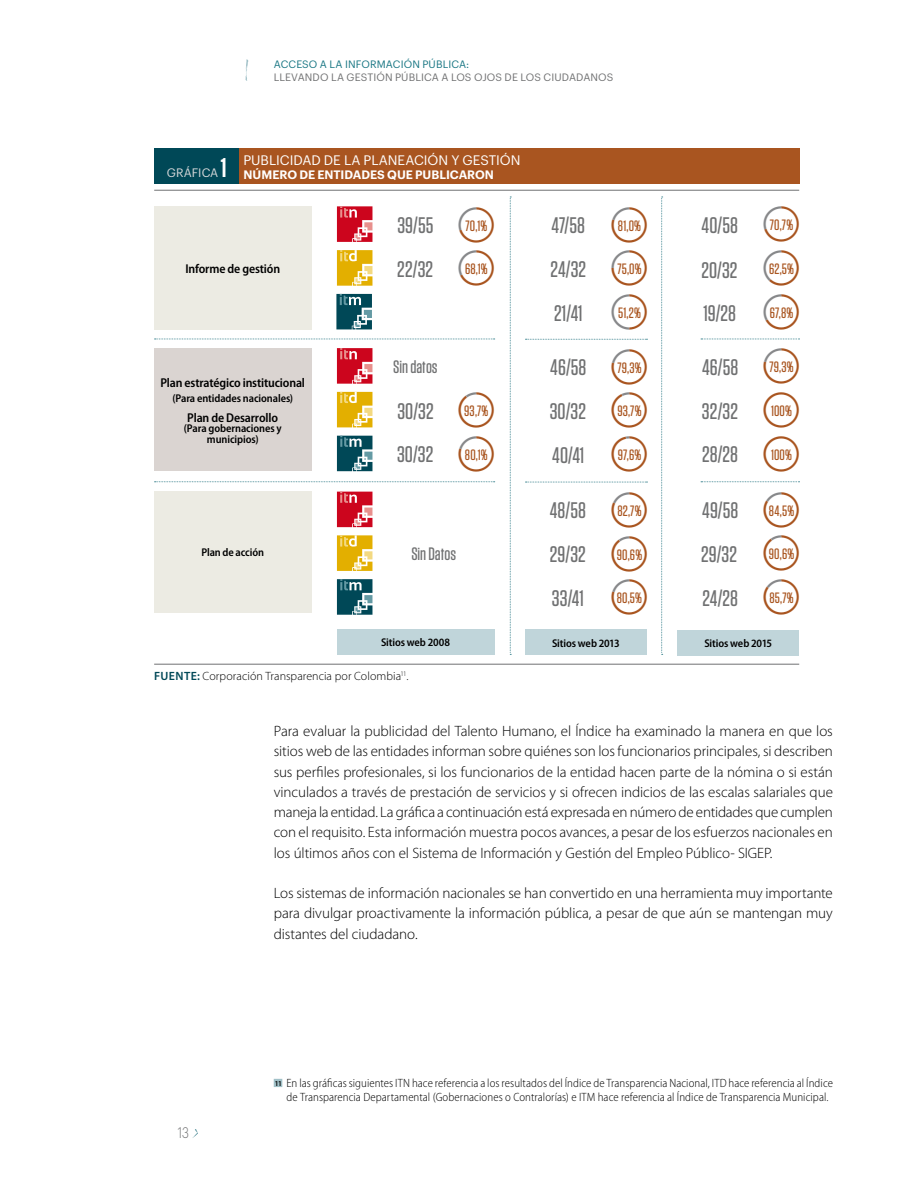
<style>
.page{position:relative;width:918px;height:1188px;background:#fff}
.page>*{position:absolute;margin:0;border:0;box-sizing:border-box;transform-origin:0 0}
.t1{font:49.5px "Chartwell Pies";color:#a95520}
.t2{font:600 27px "Tungsten";color:#fff}
.t3{font:500 22.5px/43.8px "Tungsten";letter-spacing:.005em;color:#707172;text-align:justify}
.t4{font:500 18px "Tungsten";color:#707172}
.t5{font:300 15px/20.2px "Myriad Pro";letter-spacing:-.005em;color:#000;text-align:justify}
.t6{font:500 15px "Tungsten";letter-spacing:.01em;color:#a95520}
.t7{font:300 15px "Graphik";color:#707172;scale:.8 1}
.t8{font:13.5px "Graphik";color:#fff}
.t9{font:600 semi-condensed 12.9px "Myriad Pro";letter-spacing:-.01em;color:#000}
.t10{font:300 semi-condensed 12px/13.5px "Myriad Pro";letter-spacing:.005em;color:#000}
.t11{font:300 12px "Myriad Pro";letter-spacing:.01em;color:#000}
.t12{font:600 12px "Graphik";color:#fff}
.t13{font:12px "Graphik";color:#d9dadb}
.t14{font:600 semi-condensed 11.25px/10.5px "Myriad Pro";letter-spacing:-.01em;color:#000;text-align:center}
.t15{font:10.5px "Graphik";letter-spacing:.01em;color:#707172}
.t16{font:10.5px "Graphik";letter-spacing:.01em;color:#187683}
.s1{color:#87888a}
.s2{color:#fff}
.s3{font-weight:600;color:#004857}
.s4{font-weight:600;font-size:7.5px}
</style>
<div class="page">
<svg style="left:192px;top:1129px;width:6px;height:9px"></svg>
<svg style="left:246px;top:59px;width:2px;height:22px"></svg>
<div style="left:274px;top:1079px;width:8px;height:8px;background:#a1c1c8"></div>
<div style="left:154px;top:206px;width:157px;height:123px;background:#ecebe3"></div>
<div style="left:154px;top:348px;width:157px;height:123px;background:#dad4d1"></div>
<div style="left:154px;top:491px;width:157px;height:122px;background:#ecebe3"></div>
<div style="left:337px;top:630px;width:157px;height:25px;background:#c0d5da"></div>
<div style="left:525px;top:630px;width:122px;height:25px;background:#c0d5da"></div>
<div style="left:678px;top:630px;width:121px;height:26px;background:#c0d5da"></div>
<svg style="left:337px;top:392px;width:35px;height:35px"></svg>
<svg style="left:337px;top:535px;width:35px;height:36px"></svg>
<svg style="left:337px;top:436px;width:35px;height:35px"></svg>
<svg style="left:336px;top:294px;width:36px;height:35px"></svg>
<svg style="left:337px;top:579px;width:35px;height:36px"></svg>
<svg style="left:337px;top:348px;width:35px;height:36px"></svg>
<svg style="left:337px;top:492px;width:35px;height:35px"></svg>
<svg style="left:337px;top:250px;width:35px;height:36px"></svg>
<svg style="left:337px;top:206px;width:35px;height:36px"></svg>
<hr style="left:154px;top:664px;width:645px;height:1px;background:#707172">
<hr style="left:154px;top:190px;width:645px;height:1px;background:#707172">
<div style="left:154px;top:149px;width:85px;height:35px;background:#004857"></div>
<div style="left:239px;top:149px;width:560px;height:35px;background:#a95520"></div>
<svg style="left:155px;top:339px;width:340px;height:1px"></svg>
<svg style="left:525px;top:339px;width:122px;height:1px"></svg>
<svg style="left:701px;top:339px;width:99px;height:1px"></svg>
<svg style="left:155px;top:481px;width:340px;height:1px"></svg>
<svg style="left:525px;top:482px;width:122px;height:1px"></svg>
<svg style="left:701px;top:481px;width:99px;height:1px"></svg>
<svg style="left:510px;top:197px;width:1px;height:458px"></svg>
<svg style="left:661px;top:197px;width:2px;height:458px"></svg>
<p class="t16" style="left:274px;top:57px;width:197px">ACCESO A LA INFORMACIÓN PÚBLICA:</p>
<p class="t15" style="left:274px;top:69px;width:341px">LLEVANDO LA GESTIÓN PÚBLICA A LOS OJOS DE LOS CIUDADANOS</p>
<p class="t13" style="left:167px;top:164px;width:53px">GRÁFICA</p>
<h2 class="t2" style="left:221px;top:154px;width:7px">1</h2>
<p class="t8" style="left:243px;top:150px;width:279px">PUBLICIDAD DE LA PLANEACIÓN Y GESTIÓN</p>
<p class="t12" style="left:243px;top:165px;width:252px">NÚMERO DE ENTIDADES QUE PUBLICARON</p>
<p class="t9" style="left:185px;top:261px;width:96px">Informe de gestión</p>
<h3 class="t3" style="left:397px;top:204px;width:38px">39/55</h3>
<h3 class="t3" style="left:397px;top:247px;width:37px">22/32</h3>
<h1 class="t1" style="left:456px;top:194px;width:80px">70<span class="s1">30</span><span class="s2">T</span></h1>
<p class="t6" style="left:465px;top:218px;width:23px">70,1%</p>
<h1 class="t1" style="left:456px;top:237px;width:80px">68<span class="s1">32</span><span class="s2">T</span></h1>
<p class="t6" style="left:465px;top:261px;width:24px">68,1%</p>
<h1 class="t1" style="left:609px;top:194px;width:79px">80<span class="s1">20</span><span class="s2">T</span></h1>
<h3 class="t3" style="left:551px;top:204px;width:37px">47/58<br>24/32<br>21/41</h3>
<h3 class="t3" style="left:701px;top:204px;width:38px">40/58<br>20/32<br>19/28</h3>
<p class="t6" style="left:618px;top:218px;width:25px">81,0%</p>
<h1 class="t1" style="left:609px;top:238px;width:80px">75<span class="s1">25</span><span class="s2">T</span></h1>
<p class="t6" style="left:617px;top:261px;width:26px">75,0%</p>
<h1 class="t1" style="left:609px;top:282px;width:80px">50<span class="s1">50</span><span class="s2">T</span></h1>
<p class="t6" style="left:618px;top:305px;width:24px">51,2%</p>
<h1 class="t1" style="left:761px;top:194px;width:80px">70<span class="s1">30</span><span class="s2">T</span></h1>
<p class="t6" style="left:770px;top:217px;width:25px">70,7%</p>
<h1 class="t1" style="left:761px;top:238px;width:80px">62<span class="s1">38</span><span class="s2">T</span></h1>
<p class="t6" style="left:769px;top:261px;width:27px">62,5%</p>
<h1 class="t1" style="left:761px;top:281px;width:80px">67<span class="s1">33</span><span class="s2">T</span></h1>
<p class="t6" style="left:770px;top:305px;width:25px">67,8%</p>
<p class="t9" style="left:161px;top:375px;width:146px">Plan estratégico institucional</p>
<p class="t14" style="left:172px;top:393px;width:122px">(Para entidades nacionales)</p>
<p class="t9" style="left:187px;top:410px;width:92px">Plan de Desarrollo</p>
<p class="t14" style="left:184px;top:423px;width:99px">(Para gobernaciones y municipios)</p>
<p class="t14" style="left:201px;top:547px;width:64px">Plan de acción</p>
<p class="t4" style="left:393px;top:357px;width:46px">Sin datos</p>
<h3 class="t3" style="left:397px;top:389px;width:38px">30/32<br>30/32</h3>
<h1 class="t1" style="left:456px;top:379px;width:77px">90<span class="s1">10</span><span class="s2">T</span></h1>
<p class="t6" style="left:464px;top:403px;width:26px">93,7%</p>
<h1 class="t1" style="left:456px;top:423px;width:79px">80<span class="s1">20</span><span class="s2">T</span></h1>
<p class="t6" style="left:465px;top:447px;width:24px">80,1%</p>
<p class="t4" style="left:411px;top:545px;width:46px">Sin Datos</p>
<h1 class="t1" style="left:609px;top:336px;width:79px">79<span class="s1">21</span><span class="s2">T</span></h1>
<h3 class="t3" style="left:550px;top:346px;width:38px">46/58<br>30/32<br>40/41</h3>
<h3 class="t3" style="left:702px;top:345px;width:38px">46/58<br>32/32<br>28/28</h3>
<h3 class="t3" style="left:550px;top:489px;width:38px">48/58<br>29/32<br>33/41</h3>
<h3 class="t3" style="left:701px;top:489px;width:39px">49/58<br>29/32<br>24/28</h3>
<p class="t6" style="left:617px;top:360px;width:26px">79,3%</p>
<h1 class="t1" style="left:609px;top:380px;width:77px">93<span class="s1">7</span><span class="s2">T</span></h1>
<p class="t6" style="left:617px;top:403px;width:26px">93,7%</p>
<h1 class="t1" style="left:609px;top:424px;width:77px">97<span class="s1">3</span><span class="s2">T</span></h1>
<p class="t6" style="left:618px;top:447px;width:25px">97,6%</p>
<h1 class="t1" style="left:609px;top:480px;width:78px">82<span class="s1">18</span><span class="s2">T</span></h1>
<p class="t6" style="left:617px;top:503px;width:26px">82,7%</p>
<h1 class="t1" style="left:609px;top:523px;width:77px">90<span class="s1">10</span><span class="s2">T</span></h1>
<p class="t6" style="left:617px;top:547px;width:27px">90,6%</p>
<h1 class="t1" style="left:609px;top:567px;width:79px">80<span class="s1">20</span><span class="s2">T</span></h1>
<p class="t6" style="left:617px;top:590px;width:27px">80,5%</p>
<h1 class="t1" style="left:761px;top:336px;width:79px">79<span class="s1">21</span><span class="s2">T</span></h1>
<p class="t6" style="left:769px;top:359px;width:26px">79,3%</p>
<h1 class="t1" style="left:761px;top:379px;width:77px">100<span class="s2">T</span></h1>
<p class="t6" style="left:771px;top:403px;width:22px">100%</p>
<h1 class="t1" style="left:761px;top:423px;width:77px">100<span class="s2">T</span></h1>
<p class="t6" style="left:771px;top:447px;width:22px">100%</p>
<h1 class="t1" style="left:761px;top:479px;width:77px">84<span class="s1">16</span><span class="s2">T</span></h1>
<p class="t6" style="left:769px;top:503px;width:27px">84,5%</p>
<h1 class="t1" style="left:761px;top:523px;width:77px">90<span class="s1">10</span><span class="s2">T</span></h1>
<p class="t6" style="left:769px;top:546px;width:27px">90,6%</p>
<h1 class="t1" style="left:761px;top:567px;width:77px">85<span class="s1">15</span><span class="s2">T</span></h1>
<p class="t6" style="left:769px;top:590px;width:26px">85,7%</p>
<p class="t14" style="left:381px;top:638px;width:70px">Sitios web 2008</p>
<p class="t14" style="left:552px;top:638px;width:69px">Sitios web 2013</p>
<p class="t14" style="left:704px;top:639px;width:69px">Sitios web 2015</p>
<p class="t11" style="left:154px;top:669px;width:256px"><span class="s3">FUENTE:</span> Corporación Transparencia por Colombia<sup>11</sup>.</p>
<p class="t5" style="left:274px;top:721px;width:561px">Para evaluar la publicidad del Talento Humano, el Índice ha examinado la manera en que los sitios web de las entidades informan sobre quiénes son los funcionarios principales, si describen sus perfiles profesionales, si los funcionarios de la entidad hacen parte de la nómina o si están vinculados a través de prestación de servicios y si ofrecen indicios de las escalas salariales que maneja la entidad. La gráfica a continuación está expresada en número de entidades que cumplen con el requisito. Esta información muestra pocos avances, a pesar de los esfuerzos nacionales en los últimos años con el Sistema de Información y Gestión del Empleo Público- SIGEP.</p>
<p class="t5" style="left:274px;top:883px;width:561px">Los sistemas de información nacionales se han convertido en una herramienta muy importante para divulgar proactivamente la información pública, a pesar de que aún se mantengan muy distantes del ciudadano.</p>
<p class="t7" style="left:178px;top:1122px;width:15px">13</p>
<p class="t10" style="left:286px;top:1077px;width:548px;text-indent:-12px"><span class="s4">11</span> En las gráficas siguientes ITN hace referencia a los resultados del Índice de Transparencia Nacional, ITD hace referencia al Índice de Transparencia Departamental (Gobernaciones o Contralorías) e ITM hace referencia al Índice de Transparencia Municipal.</p>
</div>
